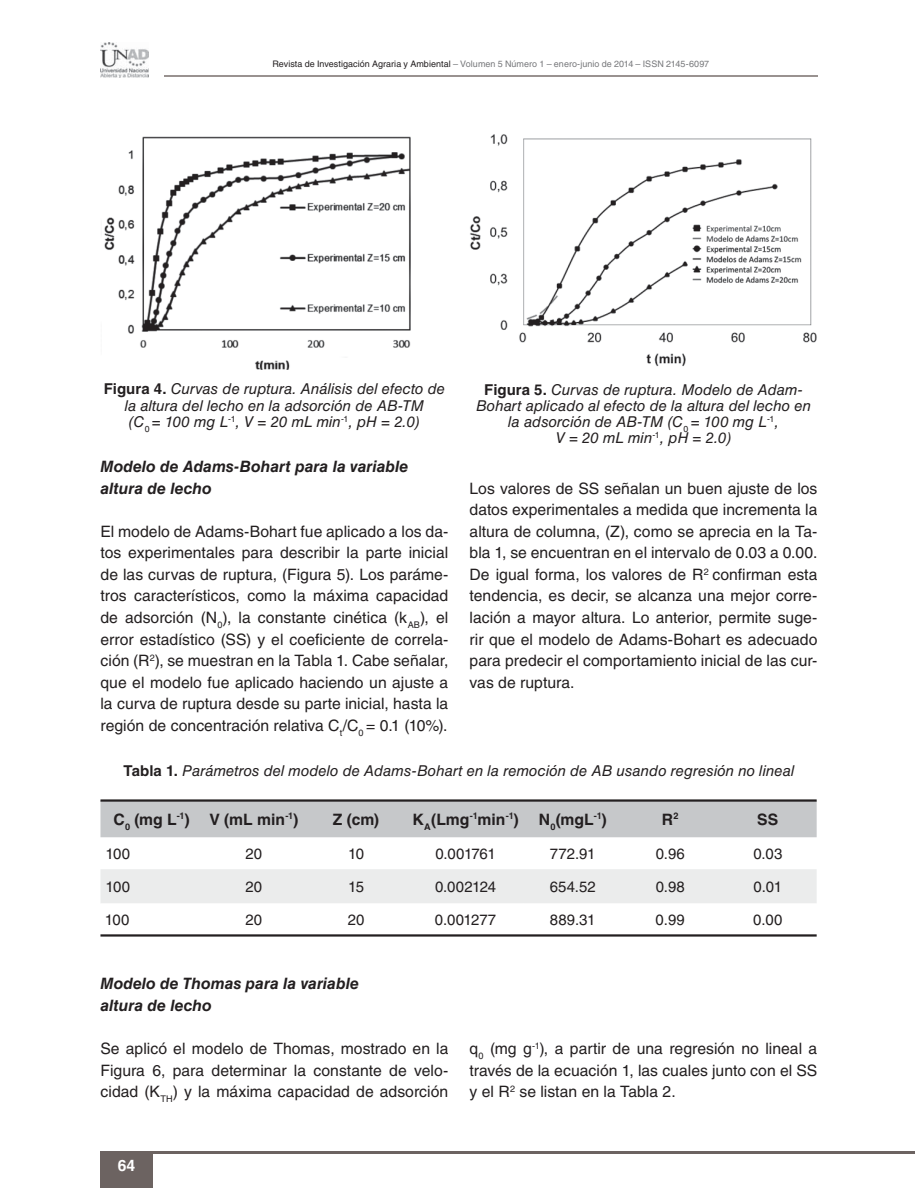
<style>
.page{position:relative;width:918px;height:1188px;background:#fff}
.page>*{position:absolute;margin:0;border:0;box-sizing:border-box;transform-origin:0 0}
.t1{font:15.75px/21.6px "Helvetica LT Std";color:#231f20;text-align:justify}
.t2{font:italic 700 15.75px/21.6px "Helvetica LT Std";color:#231f20}
.t3{font:700 15.75px "Helvetica LT Std";color:#231f20}
.t4{font:700 15.75px "Helvetica LT Std";color:#fff}
.t5{font:italic 15px/16.2px "Helvetica LT Std";color:#231f20;text-align:center}
.t6{font:15px "Helvetica LT Std";color:#231f20}
.t7{font:9px "Helvetica LT Std";letter-spacing:.005em;color:#77787b}
.s1{color:#231f20}
.s2{font-weight:700;font-style:normal}
</style>
<div class="page">
<hr style="left:164px;top:76px;width:654px;height:1px;background:#999290">
<img style="left:100px;top:42px;width:48px;height:36px">
<img style="left:104px;top:136px;width:307px;height:234px">
<img style="left:470px;top:134px;width:347px;height:233px">
<div style="left:100px;top:802px;width:717px;height:35px;background:#c6c8ca"></div>
<div style="left:100px;top:869px;width:717px;height:34px;background:#ebecec"></div>
<hr style="left:100px;top:799px;width:717px;height:3px;background:#231f20">
<hr style="left:100px;top:934px;width:717px;height:3px;background:#231f20">
<div style="left:100px;top:1152px;width:53px;height:36px;background:#6c6361"></div>
<hr style="left:100px;top:1152px;width:815px;height:2px;background:#6c6361">
<p class="t7" style="left:272px;top:61px;width:438px"><span class="s1">Revista de Investigación Agraria y Ambiental</span> – Volumen 5 Número 1 – enero-junio de 2014 – ISSN 2145-6097</p>
<p class="t5" style="left:104px;top:382px;width:343px"><span class="s2">Figura 4.</span> Curvas de ruptura. Análisis del efecto de la altura del lecho en la adsorción de AB-TM<br>(C<sub>0</sub> = 100 mg L<sup>-1</sup>, V = 20 mL min<sup>-1</sup>, pH = 2.0)</p>
<p class="t2" style="left:100px;top:458px;width:309px">Modelo de Adams-Bohart para la variable altura de lecho</p>
<p class="t1" style="left:100px;top:522px;width:349px">El modelo de Adams-Bohart fue aplicado a los da&shy;tos experimentales para describir la parte inicial de las curvas de ruptura, (Figura 5). Los paráme&shy;tros característicos, como la máxima capacidad de adsorción (N<sub>0</sub>), la constante cinética (k<sub>AB</sub>), el error estadístico (SS) y el coeficiente de correla&shy;ción (R<sup>2</sup>), se muestran en la Tabla 1. Cabe señalar, que el modelo fue aplicado haciendo un ajuste a la curva de ruptura desde su parte inicial, hasta la región de concentración relativa C<sub>t</sub>/C<sub>0</sub> = 0.1 (10%).</p>
<p class="t5" style="left:476px;top:383px;width:337px"><span class="s2">Figura 5.</span> Curvas de ruptura. Modelo de Adam-Bohart aplicado al efecto de la altura del lecho en la adsorción de AB-TM (C<sub>0</sub> = 100 mg L<sup>-1</sup>,<br>V = 20 mL min<sup>-1</sup>, pH = 2.0)</p>
<p class="t1" style="left:470px;top:479px;width:349px">Los valores de SS señalan un buen ajuste de los datos experimentales a medida que incrementa la altura de columna, (Z), como se aprecia en la Ta&shy;bla 1, se encuentran en el intervalo de 0.03 a 0.00.<br>De igual forma, los valores de R<sup>2</sup> confirman esta tendencia, es decir, se alcanza una mejor corre&shy;lación a mayor altura. Lo anterior, permite suge&shy;rir que el modelo de Adams-Bohart es adecuado para predecir el comportamiento inicial de las cur&shy;vas de ruptura.</p>
<p class="t5" style="left:124px;top:764px;width:672px"><span class="s2">Tabla 1.</span> Parámetros del modelo de Adams-Bohart en la remoción de AB usando regresión no lineal</p>
<p class="t3" style="left:114px;top:813px;width:78px">C<sub>0</sub> (mg L<sup>-1</sup>)</p>
<p class="t3" style="left:209px;top:813px;width:90px">V (mL min<sup>-1</sup>)</p>
<p class="t3" style="left:333px;top:813px;width:48px">Z (cm)</p>
<p class="t3" style="left:412px;top:813px;width:108px">K<sub>A</sub>(Lmg<sup>-1</sup>min<sup>-1</sup>)</p>
<p class="t3" style="left:539px;top:813px;width:70px">N<sub>0</sub>(mgL<sup>-1</sup>)</p>
<p class="t3" style="left:662px;top:813px;width:18px">R<sup>2</sup></p>
<p class="t3" style="left:757px;top:813px;width:23px">SS</p>
<p class="t6" style="left:106px;top:848px;width:26px">100</p>
<p class="t6" style="left:246px;top:848px;width:18px">20</p>
<p class="t6" style="left:348px;top:848px;width:17px">10</p>
<p class="t6" style="left:435px;top:848px;width:62px">0.001761</p>
<p class="t6" style="left:550px;top:848px;width:47px">772.91</p>
<p class="t6" style="left:656px;top:848px;width:31px">0.96</p>
<p class="t6" style="left:753px;top:848px;width:31px">0.03</p>
<p class="t6" style="left:106px;top:881px;width:26px">100</p>
<p class="t6" style="left:246px;top:881px;width:18px">20</p>
<p class="t6" style="left:348px;top:881px;width:17px">15</p>
<p class="t6" style="left:435px;top:881px;width:63px">0.002124</p>
<p class="t6" style="left:550px;top:881px;width:48px">654.52</p>
<p class="t6" style="left:656px;top:881px;width:31px">0.98</p>
<p class="t6" style="left:754px;top:881px;width:30px">0.01</p>
<p class="t6" style="left:105px;top:914px;width:26px">100</p>
<p class="t6" style="left:246px;top:914px;width:18px">20</p>
<p class="t6" style="left:348px;top:914px;width:18px">20</p>
<p class="t6" style="left:435px;top:914px;width:63px">0.001277</p>
<p class="t6" style="left:550px;top:914px;width:47px">889.31</p>
<p class="t6" style="left:656px;top:914px;width:31px">0.99</p>
<p class="t6" style="left:753px;top:914px;width:31px">0.00</p>
<p class="t2" style="left:100px;top:975px;width:260px">Modelo de Thomas para la variable altura de lecho</p>
<p class="t1" style="left:100px;top:1039px;width:349px">Se aplicó el modelo de Thomas, mostrado en la Figura 6, para determinar la constante de velo&shy;cidad (K<sub>TH</sub>) y la máxima capacidad de adsorción</p>
<p class="t1" style="left:470px;top:1039px;width:349px">q<sub>0</sub> (mg g<sup>-1</sup>), a partir de una regresión no lineal a través de la ecuación 1, las cuales junto con el SS y el R<sup>2</sup> se listan en la Tabla 2.</p>
<p class="t4" style="left:118px;top:1159px;width:19px">64</p>
</div>
